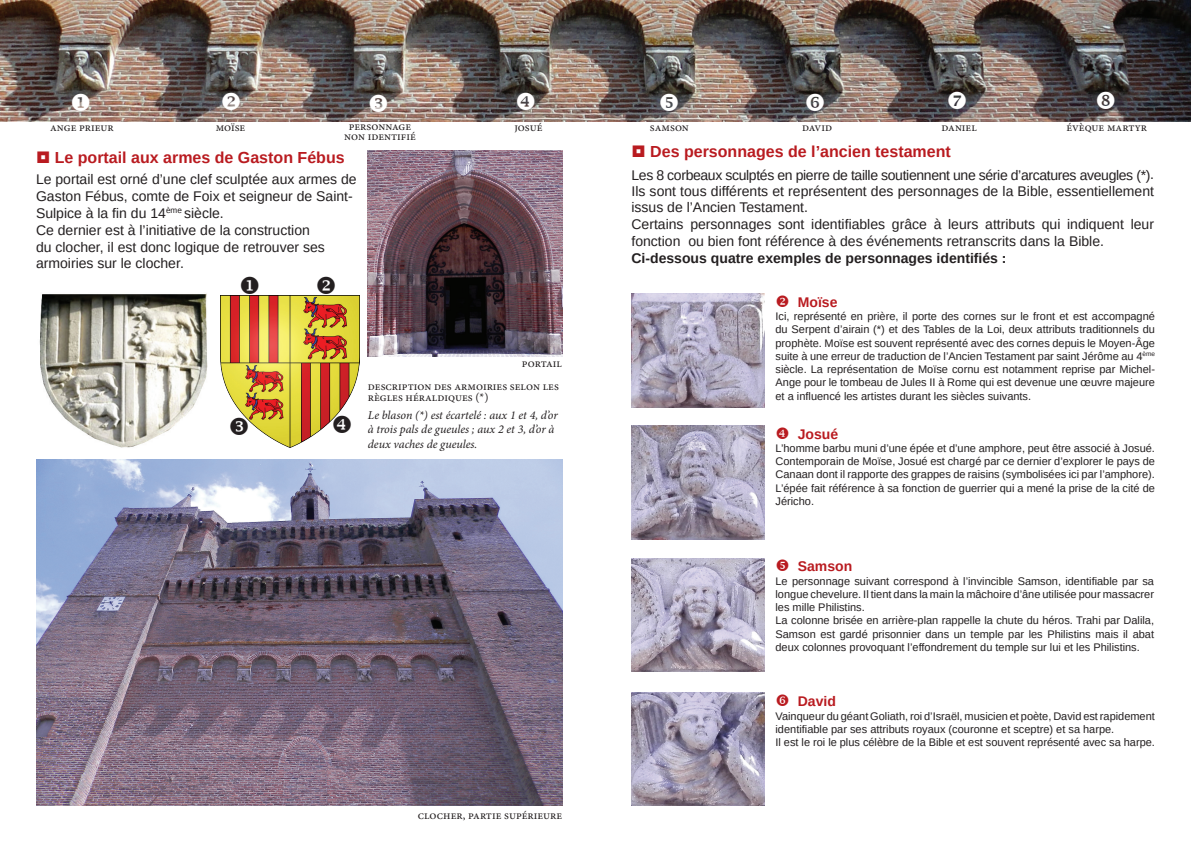
<style>
.page{position:relative;width:1191px;height:842px;background:#fff}
.page>*{position:absolute;margin:0;border:0;box-sizing:border-box;transform-origin:0 0}
.t1{font:700 16px "Arimo";color:#b91b20}
.t2{font:14px/16.8px "Arimo";color:#231f20}
.t3{font:700 14px "Arimo";color:#231f20}
.t4{font:700 14px "Arimo";color:#b91b20}
.t5{font:12px/10.4px "Minion Pro";color:#231f20}
.t6{font:italic 12px/14.4px "Minion Pro";letter-spacing:-.005em;color:#231f20}
.t7{font:11px/13.2px "Arimo";color:#231f20;text-align:justify}
</style>
<div class="page">
<img style="left:0;top:0;width:1191px;height:122px">
<img style="left:39px;top:293px;width:169px;height:155px">
<img style="left:220px;top:295px;width:139px;height:153px">
<img style="left:368px;top:151px;width:194px;height:205px">
<img style="left:36px;top:460px;width:526px;height:346px">
<img style="left:631px;top:294px;width:133px;height:113px">
<img style="left:631px;top:426px;width:134px;height:113px">
<img style="left:631px;top:558px;width:134px;height:114px">
<img style="left:631px;top:693px;width:134px;height:113px">
<svg style="left:370px;top:94px;width:17px;height:18px"></svg>
<svg style="left:517px;top:92px;width:17px;height:18px"></svg>
<svg style="left:660px;top:94px;width:18px;height:17px"></svg>
<svg style="left:806px;top:93px;width:18px;height:18px"></svg>
<svg style="left:948px;top:92px;width:17px;height:17px"></svg>
<svg style="left:1097px;top:92px;width:17px;height:17px"></svg>
<svg style="left:230px;top:418px;width:18px;height:17px"></svg>
<svg style="left:334px;top:416px;width:17px;height:17px"></svg>
<svg style="left:72px;top:93px;width:18px;height:18px"></svg>
<svg style="left:222px;top:92px;width:18px;height:18px"></svg>
<p class="t5" style="left:50px;top:122px;width:65px">ange prieur</p>
<p class="t5" style="left:216px;top:122px;width:31px">moïse</p>
<p class="t5" style="left:344px;top:122px;width:73px;line-height:9.4px;text-align:center">personnage non identifié</p>
<p class="t5" style="left:514px;top:122px;width:30px">josué</p>
<p class="t5" style="left:650px;top:122px;width:40px">samson</p>
<p class="t5" style="left:802px;top:122px;width:31px">david</p>
<p class="t5" style="left:941px;top:122px;width:37px">daniel</p>
<p class="t5" style="left:1066px;top:122px;width:82px">évèque martyr</p>
<h1 class="t1" style="left:55px;top:146px;width:291px">Le portail aux armes de Gaston Fébus</h1>
<p class="t2" style="left:36px;top:171px;width:322px">Le portail est orné d’une clef sculptée aux armes de Gaston Fébus, comte de Foix et seigneur de Saint-Sulpice à la fin du 14<sup>ème</sup> siècle.<br>Ce dernier est à l’initiative de la construction<br>du clocher, il est donc logique de retrouver ses armoiries sur le clocher.</p>
<p class="t5" style="left:522px;top:358px;width:42px">portail</p>
<p class="t5" style="left:368px;top:381px;width:193px">description des armoiries selon les règles héraldiques (*)</p>
<p class="t6" style="left:368px;top:408px;width:191px">Le blason (*) est écartelé : aux 1 et 4, d’or à trois pals de gueules ; aux 2 et 3, d’or à deux vaches de gueules.</p>
<p class="t5" style="left:418px;top:810px;width:146px">clocher, partie supérieure</p>
<h1 class="t1" style="left:650px;top:140px;width:302px">Des personnages de l’ancien testament</h1>
<p class="t2" style="left:631px;top:167px;width:524px">Les 8 corbeaux sculptés en pierre de taille soutiennent une série d’arcatures aveugles (*).<br>Ils sont tous différents et représentent des personnages de la Bible, essentiellement issus de l’Ancien Testament.<br>Certains personnages sont identifiables grâce à leurs attributs qui indiquent leur fonction ou bien font référence à des événements retranscrits dans la Bible.</p>
<p class="t3" style="left:631px;top:248px;width:377px">Ci-dessous quatre exemples de personnages identifiés :</p>
<p class="t4" style="left:775px;top:293px;width:63px">❖ Moïse</p>
<p class="t7" style="left:775px;top:310px;width:381px">Ici, représenté en prière, il porte des cornes sur le front et est accompagné du Serpent d’airain (*) et des Tables de la Loi, deux attributs traditionnels du prophète. Moïse est souvent représenté avec des cornes depuis le Moyen-Âge suite à une erreur de traduction de l’Ancien Testament par saint Jérôme au 4<sup>ème </sup>siècle. La représentation de Moïse cornu est notamment reprise par Michel-Ange pour le tombeau de Jules II à Rome qui est devenue une œuvre majeure et a influencé les artistes durant les siècles suivants.</p>
<p class="t4" style="left:798px;top:424px;width:42px">Josué</p>
<p class="t7" style="left:775px;top:442px;width:381px">L’homme barbu muni d’une épée et d’une amphore, peut être associé à Josué.<br>Contemporain de Moïse, Josué est chargé par ce dernier d’explorer le pays de Canaan dont il rapporte des grappes de raisins (symbolisées ici par l’amphore).<br>L’épée fait référence à sa fonction de guerrier qui a mené la prise de la cité de Jéricho.</p>
<p class="t4" style="left:798px;top:557px;width:56px">Samson</p>
<p class="t7" style="left:775px;top:574px;width:380px;text-align:left">Le personnage suivant correspond à l’invincible Samson, identifiable par sa longue chevelure. Il tient dans la main la mâchoire d’âne utilisée pour massacrer les mille Philistins.<br>La colonne brisée en arrière-plan rappelle la chute du héros. Trahi par Dalila, Samson est gardé prisonnier dans un temple par les Philistins mais il abat deux colonnes provoquant l’effondrement du temple sur lui et les Philistins.</p>
<p class="t4" style="left:798px;top:692px;width:40px">David</p>
<p class="t7" style="left:775px;top:709px;width:381px;text-align:left">Vainqueur du géant Goliath, roi d’Israël, musicien et poète, David est rapidement identifiable par ses attributs royaux (couronne et sceptre) et sa harpe.<br>Il est le roi le plus célèbre de la Bible et est souvent représenté avec sa harpe.</p>
</div>
